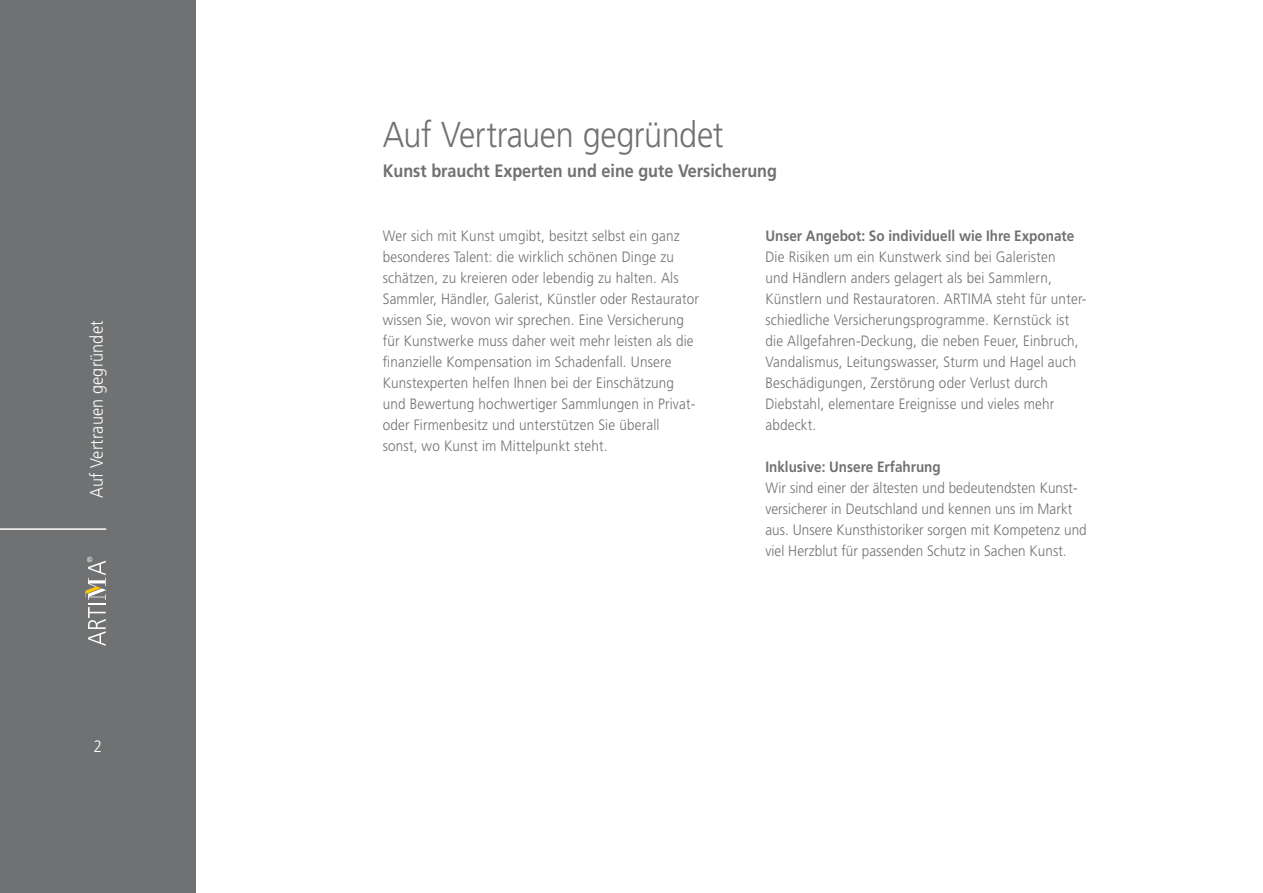
<style>
.page{position:relative;width:1263px;height:893px;background:#fff}
.page>*{position:absolute;margin:0;border:0;box-sizing:border-box;transform-origin:0 0}
.t1{font:300 36px "Frutiger";letter-spacing:-.015em;color:#707172;scale:.9 1}
.t2{font:700 18px "Frutiger";color:#707172;scale:.9 1}
.t3{font:300 18px "Frutiger";letter-spacing:.01em;color:#fff;scale:.9 1}
.t4{font:300 16.5px "Frutiger";color:#fff;scale:.9 1}
.t5{font:300 15px/21px "Frutiger";letter-spacing:.015em;color:#707172;scale:.9 1}
.t6{font:700 15px "Frutiger";color:#707172;scale:.9 1}
</style>
<div class="page">
<div style="left:0;top:0;width:196px;height:893px;background:#707172"></div>
<svg style="left:85px;top:557px;width:21px;height:89px"></svg>
<hr style="left:0;top:528px;width:106px;height:2px;background:#fff">
<p class="t3" style="left:86px;top:498px;width:199px;rotate:-90deg">Auf Vertrauen gegründet</p>
<p class="t4" style="left:94px;top:736px;width:11px">2</p>
<h1 class="t1" style="left:383px;top:114px;width:380px">Auf Vertrauen gegründet</h1>
<p class="t2" style="left:383px;top:161px;width:440px">Kunst braucht Experten und eine gute Versicherung</p>
<p class="t5" style="left:383px;top:226px;width:353px">Wer sich mit Kunst umgibt, besitzt selbst ein ganz besonderes Talent: die wirklich schönen Dinge zu schätzen, zu kreieren oder lebendig zu halten. Als Sammler, Händler, Galerist, Künstler oder Restaurator wissen Sie, wovon wir sprechen. Eine Versicherung für Kunstwerke muss daher weit mehr leisten als die finanzielle Kompensation im Schadenfall. Unsere Kunstexperten helfen Ihnen bei der Einschätzung und Bewertung hochwertiger Sammlungen in Privat&shy;oder Firmenbesitz und unterstützen Sie überall<br>sonst, wo Kunst im Mittelpunkt steht.</p>
<p class="t6" style="left:765px;top:227px;width:345px">Unser Angebot: So individuell wie Ihre Exponate</p>
<p class="t5" style="left:765px;top:247px;width:357px">Die Risiken um ein Kunstwerk sind bei Galeristen<br>und Händlern anders gelagert als bei Sammlern, Künstlern und Restauratoren. ARTIMA steht für unter&shy;schiedliche Versicherungsprogramme. Kernstück ist die Allgefahren-Deckung, die neben Feuer, Einbruch, Vandalismus, Leitungswasser, Sturm und Hagel auch Beschädigungen, Zerstörung oder Verlust durch Diebstahl, elementare Ereignisse und vieles mehr abdeckt.</p>
<p class="t6" style="left:765px;top:458px;width:196px">Inklusive: Unsere Erfahrung</p>
<p class="t5" style="left:765px;top:478px;width:358px">Wir sind einer der ältesten und bedeutendsten Kunst&shy;versicherer in Deutschland und kennen uns im Markt aus. Unsere Kunsthistoriker sorgen mit Kompetenz und viel Herzblut für passenden Schutz in Sachen Kunst.</p>
</div>
